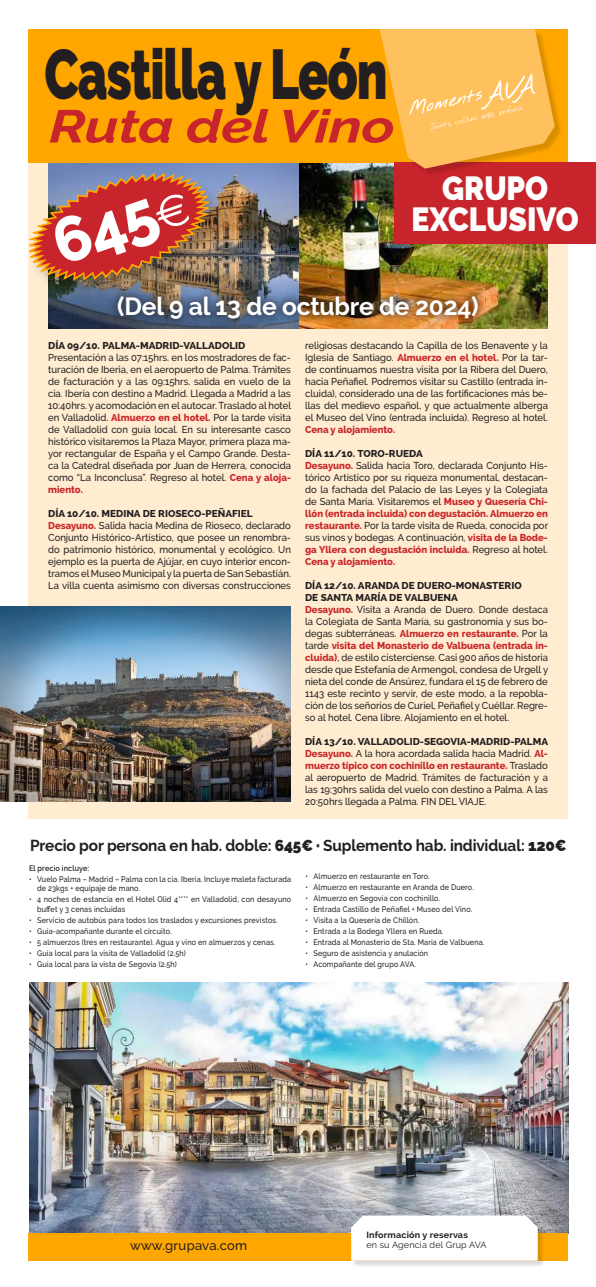
<style>
.page{position:relative;width:596px;height:1287px;background:#fff}
.page>*{position:absolute;margin:0;border:0;box-sizing:border-box;transform-origin:0 0}
.t1{font:900 70.1px "Raleway";letter-spacing:-.02em;color:#231f20;scale:.71 1}
.t2{font:800 62.8px "Raleway";color:#fff}
.t3{font:italic 700 46px "Raleway";letter-spacing:-.01em;color:#c8242b;scale:1.24 1}
.PRECIO_INCLUYE_text_inferior{font:900 33.3px/31.1px "Raleway";color:#fff;text-align:center;scale:.9 1}
.t4{font:700 25px "Raleway";letter-spacing:-.01em;color:#fff}
.t5{font:700 16px "Raleway";letter-spacing:-.01em;color:#231f20;scale:.96 1}
.t6{font:500 13px "Raleway";letter-spacing:.02em;color:#231f20}
.TEXT_normalet{font:500 10px/12px "Raleway";color:#231f20;text-align:justify;scale:.95 1}
.TITOLET{font:800 10px/12px "Raleway";color:#231f20}
.t7{font:9px/10px "Raleway";letter-spacing:.02em;color:#231f20}
.PRECIO_INCLUYE_text_inferior-2{font:500 8px/9.6px "Raleway";letter-spacing:.02em;color:#231f20;scale:.9 1}
.PRECIO_INCLUYE_text_inferior-3{font:600 8px "Raleway";letter-spacing:.02em;color:#231f20;scale:.9 1}
.s1{font-family:"Euro Sans Std";font-weight:400;font-size:44.8px}
.s2{font-weight:800;color:#c8242b}
.s3{font-weight:800}
.s4{font-weight:700}
</style>
<div class="page">
<div style="left:28px;top:99px;width:539px;height:719px;background:#ffecd1"></div>
<img style="left:48px;top:163px;width:499px;height:166px">
<div style="left:28px;top:29px;width:539px;height:134px;background:#ffa700"></div>
<div style="left:109px;top:288px;width:377px;height:40px;background:#231f20;opacity:.4"></div>
<div style="left:29px;top:173px;width:199px;height:126px;background:#231f20;opacity:.3"></div>
<svg style="left:28px;top:171px;width:187px;height:111px;background:#b8574e"></svg>
<img style="left:0;top:606px;width:291px;height:195px">
<img style="left:29px;top:983px;width:539px;height:250px">
<div style="left:394px;top:163px;width:201px;height:81px;background:#c8242b"></div>
<div style="left:381px;top:30px;width:182px;height:147px;background:#010203;opacity:.15"></div>
<svg style="left:379px;top:29px;width:175px;height:140px"></svg>
<div style="left:28px;top:1233px;width:539px;height:28px;background:#ffa700"></div>
<div style="left:351px;top:1216px;width:194px;height:52px;background:#010203;opacity:.15"></div>
<div style="left:351px;top:1215px;width:186px;height:46px;background:#fff"></div>
<p class="t1" style="left:45px;top:34px;width:484px">Castilla y León</p>
<p class="t3" style="left:49px;top:100px;width:280px">Ruta del Vino</p>
<p class="t2" style="left:43px;top:211px;width:140px;rotate:-19deg">645<span class="s1">€</span></p>
<p class="PRECIO_INCLUYE_text_inferior" style="left:411px;top:173px;width:187px">GRUPO<br>EXCLUSIVO</p>
<p class="t4" style="left:117px;top:292px;width:362px">(Del 9 al 13 de octubre de 2024)</p>
<p class="TITOLET" style="left:48px;top:340px;width:199px">DÍA 09/10. PALMA-MADRID-VALLADOLID</p>
<p class="TEXT_normalet" style="left:48px;top:351px;width:257px">Presentación a las 07:15hrs. en los mostradores de fac&shy;turación de Iberia, en el aeropuerto de Palma. Trámites de facturación y a las 09:15hrs. salida en vuelo de la cia. Iberia con destino a Madrid. Llegada a Madrid a las 10:40hrs. y acomodación en el autocar. Traslado al hotel en Valladolid. <span class="s2">Almuerzo en el hotel.</span> Por la tarde visita de Valladolid con guía local. En su interesante casco histórico visitaremos la Plaza Mayor, primera plaza ma&shy;yor rectangular de España y el Campo Grande. Desta&shy;ca la Catedral diseñada por Juan de Herrera, conocida como “La Inconclusa”. Regreso al hotel. <span class="s2">Cena y aloja&shy;miento.</span></p>
<p class="TITOLET" style="left:48px;top:508px;width:206px">DÍA 10/10. MEDINA DE RIOSECO-PEÑAFIEL</p>
<p class="TEXT_normalet" style="left:48px;top:519px;width:257px"><span class="s2">Desayuno.</span> Salida hacia Medina de Rioseco, declarado Conjunto Histórico-Artístico, que posee un renombra&shy;do patrimonio histórico, monumental y ecológico. Un ejemplo es la puerta de Ajújar, en cuyo interior encon&shy;tramos el Museo Municipal y la puerta de San Sebastián.<br>La villa cuenta asimismo con diversas construcciones</p>
<p class="TEXT_normalet" style="left:305px;top:339px;width:257px">religiosas destacando la Capilla de los Benavente y la Iglesia de Santiago. <span class="s2">Almuerzo en el hotel.</span> Por la tar&shy;de continuamos nuestra visita por la Ribera del Duero, hacia Peñafiel. Podremos visitar su Castillo (entrada in&shy;cluida), considerado una de las fortificaciones más be&shy;llas del medievo español, y que actualmente alberga el Museo del Vino (entrada incluida). Regreso al hotel.<br><span class="s2">Cena y alojamiento.</span></p>
<p class="TITOLET" style="left:305px;top:448px;width:119px">DÍA 11/10. TORO-RUEDA</p>
<p class="TEXT_normalet" style="left:305px;top:459px;width:257px"><span class="s2">Desayuno.</span> Salida hacia Toro, declarada Conjunto His&shy;tórico Artístico por su riqueza monumental, destacan&shy;do la fachada del Palacio de las Leyes y la Colegiata de Santa María. Visitaremos el <span class="s2">Museo y Quesería Chi&shy;llón (entrada incluida) con degustación. Almuerzo en restaurante.</span> Por la tarde visita de Rueda, conocida por sus vinos y bodegas. A continuación, <span class="s2">visita de la Bode&shy;ga Yllera con degustación incluida.</span> Regreso al hotel.<br><span class="s2">Cena y alojamiento.</span></p>
<p class="TITOLET" style="left:305px;top:580px;width:218px">DÍA 12/10. ARANDA DE DUERO-MONASTERIO<br>DE SANTA MARÍA DE VALBUENA</p>
<p class="TEXT_normalet" style="left:305px;top:603px;width:257px"><span class="s2">Desayuno.</span> Visita a Aranda de Duero. Donde destaca la Colegiata de Santa María, su gastronomía y sus bo&shy;degas subterráneas. <span class="s2">Almuerzo en restaurante.</span> Por la tarde <span class="s2">visita del Monasterio de Valbuena (entrada in&shy;cluida)</span>, de estilo cisterciense. Casi 900 años de historia desde que Estefanía de Armengol, condesa de Urgell y nieta del conde de Ansúrez, fundara el 15 de febrero de 1143 este recinto y servir, de este modo, a la repobla&shy;ción de los señoríos de Curiel, Peñafiel y Cuéllar. Regre&shy;so al hotel. Cena libre. Alojamiento en el hotel.</p>
<p class="TITOLET" style="left:305px;top:736px;width:244px">DÍA 13/10. VALLADOLID-SEGOVIA-MADRID-PALMA</p>
<p class="TEXT_normalet" style="left:305px;top:747px;width:257px"><span class="s2">Desayuno.</span> A la hora acordada salida hacia Madrid. <span class="s2">Al&shy;muerzo típico con cochinillo en restaurante.</span> Traslado al aeropuerto de Madrid. Trámites de facturación y a las 19:30hrs salida del vuelo con destino a Palma. A las 20:50hrs llegada a Palma. FIN DEL VIAJE.</p>
<p class="t5" style="left:30px;top:837px;width:560px">Precio por persona en hab. doble: <span class="s3">645€ ·</span> Suplemento hab. individual: <span class="s3">120€</span></p>
<p class="PRECIO_INCLUYE_text_inferior-3" style="left:29px;top:863px;width:68px">El precio incluye:</p>
<p class="PRECIO_INCLUYE_text_inferior-2" style="left:37px;top:874px;width:283px;text-indent:-8px">• Vuelo Palma – Madrid – Palma con la cia. Iberia. Incluye maleta facturada de 23kgs + equipaje de mano.</p>
<p class="PRECIO_INCLUYE_text_inferior-2" style="left:37px;top:895px;width:283px;text-indent:-8px">• 4 noches de estancia en el Hotel Olid 4**** en Valladolid, con desayuno buffet y 3 cenas incluidas</p>
<p class="PRECIO_INCLUYE_text_inferior-2" style="left:29px;top:915px;width:277px">• Servicio de autobús para todos los traslados y excursiones previstos.</p>
<p class="PRECIO_INCLUYE_text_inferior-2" style="left:29px;top:926px;width:160px">• Guía-acompañante durante el circuito.</p>
<p class="PRECIO_INCLUYE_text_inferior-2" style="left:29px;top:937px;width:275px">• 5 almuerzos (tres en restaurante). Agua y vino en almuerzos y cenas.</p>
<p class="PRECIO_INCLUYE_text_inferior-2" style="left:29px;top:948px;width:176px">• Guía local para la visita de Valladolid (2.5h)</p>
<p class="PRECIO_INCLUYE_text_inferior-2" style="left:29px;top:959px;width:166px">• Guía local para la vista de Segovia (2.5h)</p>
<p class="PRECIO_INCLUYE_text_inferior-2" style="left:305px;top:871px;width:139px">• Almuerzo en restaurante en Toro.</p>
<p class="PRECIO_INCLUYE_text_inferior-2" style="left:305px;top:882px;width:188px">• Almuerzo en restaurante en Aranda de Duero.</p>
<p class="PRECIO_INCLUYE_text_inferior-2" style="left:305px;top:893px;width:151px">• Almuerzo en Segovia con cochinillo.</p>
<p class="PRECIO_INCLUYE_text_inferior-2" style="left:305px;top:904px;width:187px">• Entrada Castillo de Peñafiel + Museo del Vino.</p>
<p class="PRECIO_INCLUYE_text_inferior-2" style="left:305px;top:915px;width:128px">• Visita a la Quesería de Chillón.</p>
<p class="PRECIO_INCLUYE_text_inferior-2" style="left:305px;top:926px;width:155px">• Entrada a la Bodega Yllera en Rueda.</p>
<p class="PRECIO_INCLUYE_text_inferior-2" style="left:305px;top:937px;width:200px">• Entrada al Monasterio de Sta. María de Valbuena.</p>
<p class="PRECIO_INCLUYE_text_inferior-2" style="left:305px;top:948px;width:138px">• Seguro de asistencia y anulación</p>
<p class="PRECIO_INCLUYE_text_inferior-2" style="left:305px;top:959px;width:124px">• Acompañante del grupo AVA.</p>
<p class="t6" style="left:130px;top:1238px;width:119px">www.grupava.com</p>
<p class="t7" style="left:366px;top:1230px;width:122px"><span class="s4">Información y reservas<br></span>en su Agencia del Grup AVA</p>
</div>
